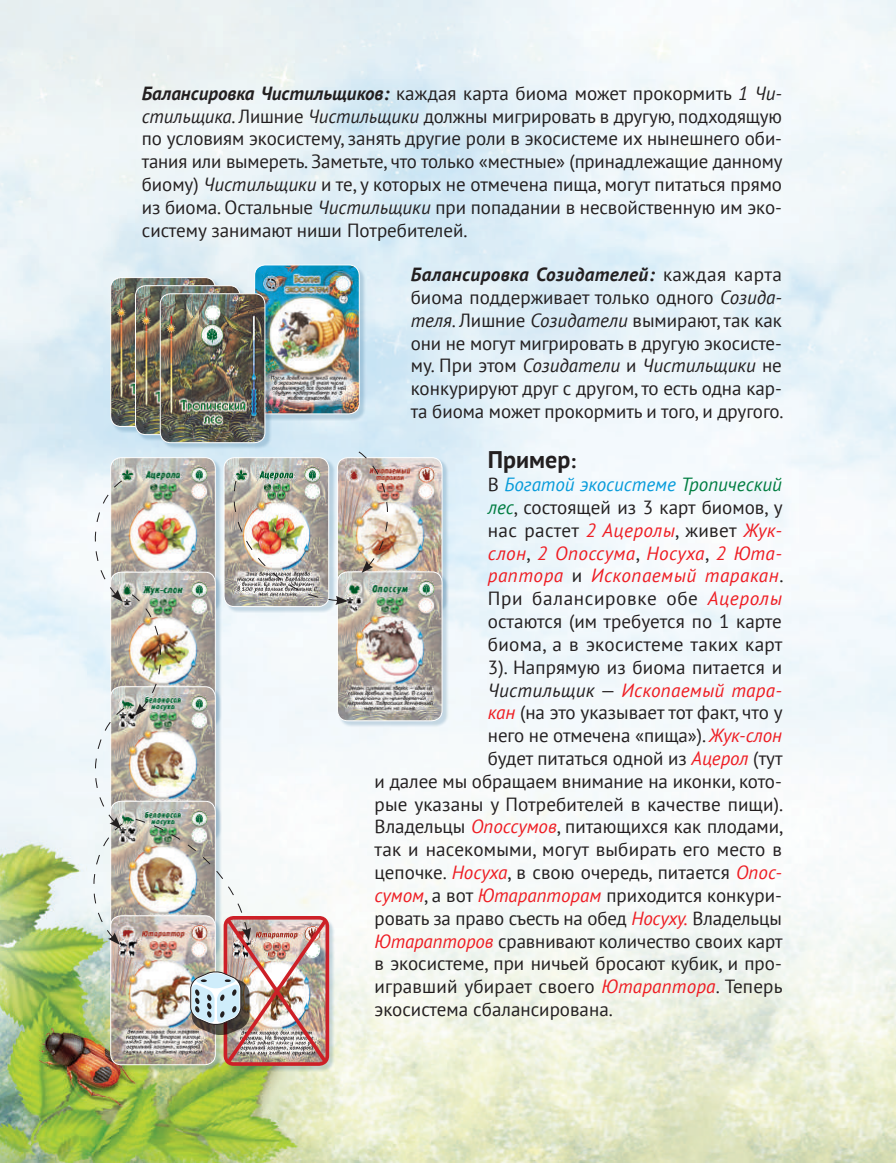
<style>
.page{position:relative;width:896px;height:1163px;background:#fff}
.page>*{position:absolute;margin:0;border:0;box-sizing:border-box;transform-origin:0 0}
.t1{font:700 24px "PT Sans";color:#231f20}
.t2{font:19px/22.8px "PT Sans";color:#231f20;text-align:justify}
.t3{font:italic 19px "PT Sans";letter-spacing:.02em;color:#ee1d23}
.t4{font:italic 19px "PT Sans";color:#069bda}
.t5{font:19px "PT Sans";letter-spacing:.035em;color:#231f20}
.s1{font-weight:700;font-style:italic}
.s2{font-style:italic}
.s3{font-size:20px}
.s4{font-style:normal;color:#231f20}
.s5{color:#007d41}
.s6{font-style:italic;color:#007d41}
.s7{font-style:italic;color:#ee1d23}
.s8{color:#231f20}
</style>
<div class="page">
<img style="left:0;top:0;width:896px;height:1162px">
<div style="left:255px;top:266px;width:111px;height:154px;background:#004a7b;opacity:.2"></div>
<img style="left:255px;top:265px;width:104px;height:149px">
<svg style="left:335px;top:277px;width:14px;height:14px"></svg>
<div style="left:254px;top:264px;width:106px;height:150px;border:1px solid #fff;border-radius:10px"></div>
<img style="left:111px;top:277px;width:104px;height:149px">
<div style="left:110px;top:277px;width:106px;height:150px;border:1px solid #fff;border-radius:10px"></div>
<div style="left:112px;top:458px;width:110px;height:155px;background:#004a7b;opacity:.2"></div>
<img style="left:111px;top:457px;width:104px;height:115px">
<svg style="left:192px;top:484px;width:14px;height:14px"></svg>
<div style="left:110px;top:457px;width:106px;height:150px;border:1px solid #fff;border-radius:10px"></div>
<div style="left:225px;top:458px;width:111px;height:155px;background:#004a7b;opacity:.2"></div>
<img style="left:224px;top:457px;width:105px;height:149px">
<div style="left:224px;top:457px;width:105px;height:150px;border:1px solid #fff;border-radius:10px"></div>
<img style="left:135px;top:285px;width:105px;height:149px">
<div style="left:135px;top:285px;width:106px;height:150px;border:1px solid #fff;border-radius:10px"></div>
<div style="left:161px;top:294px;width:111px;height:155px;background:#004a7b;opacity:.2"></div>
<img style="left:160px;top:294px;width:105px;height:148px">
<svg style="left:206px;top:306px;width:14px;height:14px"></svg>
<div style="left:160px;top:293px;width:105px;height:150px;border:1px solid #fff;border-radius:10px"></div>
<div style="left:112px;top:573px;width:110px;height:154px;background:#004a7b;opacity:.2"></div>
<img style="left:112px;top:572px;width:103px;height:114px">
<svg style="left:192px;top:599px;width:14px;height:13px"></svg>
<div style="left:110px;top:571px;width:106px;height:150px;border:1px solid #fff;border-radius:10px"></div>
<div style="left:112px;top:687px;width:110px;height:155px;background:#004a7b;opacity:.2"></div>
<img style="left:111px;top:686px;width:104px;height:115px">
<svg style="left:192px;top:713px;width:14px;height:14px"></svg>
<div style="left:110px;top:686px;width:106px;height:150px;border:1px solid #fff;border-radius:10px"></div>
<img style="left:125px;top:801px;width:90px;height:114px">
<div style="left:225px;top:917px;width:110px;height:154px;background:#004a7b;opacity:.2"></div>
<div style="left:112px;top:916px;width:110px;height:155px;background:#004a7b;opacity:.2"></div>
<img style="left:111px;top:917px;width:24px;height:147px">
<div style="left:338px;top:458px;width:111px;height:155px;background:#004a7b;opacity:.2"></div>
<img style="left:337px;top:457px;width:105px;height:114px">
<svg style="left:418px;top:484px;width:14px;height:14px"></svg>
<div style="left:337px;top:457px;width:105px;height:150px;border:1px solid #fff;border-radius:10px"></div>
<img style="left:131px;top:593px;width:43px;height:122px">
<svg style="left:84px;top:479px;width:39px;height:123px"></svg>
<svg style="left:81px;top:707px;width:44px;height:237px"></svg>
<div style="left:338px;top:572px;width:111px;height:155px;background:#004a7b;opacity:.2"></div>
<img style="left:337px;top:571px;width:105px;height:149px">
<svg style="left:418px;top:598px;width:14px;height:14px"></svg>
<div style="left:337px;top:571px;width:105px;height:150px;border:1px solid #fff;border-radius:10px"></div>
<img style="left:135px;top:818px;width:195px;height:249px">
<img style="left:358px;top:450px;width:42px;height:123px">
<img style="left:223px;top:480px;width:125px;height:125px">
<p class="t2" style="left:142px;top:81px;width:642px"><span class="s1">Балансировка Чистильщиков:</span> каждая карта биома может прокормить <span class="s2">1 Чи&shy;стильщика</span>. Лишние <span class="s2">Чистильщики</span> должны мигрировать в другую, подходящую по условиям экосистему, занять другие роли в экосистеме их нынешнего оби&shy;тания или вымереть. Заметьте, что только «местные» (принадлежащие данному биому) <span class="s2">Чистильщики</span> и те, у которых не отмечена пища, могут питаться прямо из биома. Остальные <span class="s2">Чистильщики</span> при попадании в несвойственную им эко&shy;систему занимают ниши Потребителей.</p>
<p class="t2" style="left:411px;top:262px;width:374px"><span class="s1">Балансировка Созидателей:</span> каждая карта биома поддерживает только одного <span class="s2">Созида&shy;теля</span>. Лишние <span class="s2">Созидатели</span> вымирают, так как они не могут мигрировать в другую экосисте&shy;му. При этом <span class="s2">Созидатели</span> и <span class="s2">Чистильщики</span> не конкурируют друг с другом, то есть одна кар&shy;та биома может прокормить и того, и другого.</p>
<p class="t1" style="left:488px;top:444px;width:89px">Пример<span class="s3">:</span></p>
<p class="t4" style="left:488px;top:472px;width:295px"><span class="s4">В</span> Богатой экосистеме <span class="s5">Тропический</span></p>
<p class="t2" style="left:488px;top:495px;width:296px"><span class="s6">лес</span>, состоящей из 3 карт биомов, у</p>
<p class="t2" style="left:488px;top:518px;width:295px">нас растет <span class="s7">2 Ацеролы</span>, живет <span class="s7">Жук-</span></p>
<p class="t3" style="left:488px;top:541px;width:295px">слон<span class="s4">,</span> 2 Опоссума<span class="s4">,</span> Носуха<span class="s4">,</span> 2 Юта-</p>
<p class="t3" style="left:488px;top:563px;width:297px">раптора <span class="s4">и</span> Ископаемый таракан<span class="s4">.</span></p>
<p class="t5" style="left:488px;top:586px;width:295px">При балансировке обе <span class="s7">Ацеролы</span></p>
<p class="t2" style="left:488px;top:609px;width:296px">остаются (им требуется по 1 карте</p>
<p class="t2" style="left:488px;top:632px;width:296px">биома, а в экосистеме таких карт</p>
<p class="t2" style="left:488px;top:655px;width:296px">3). Напрямую из биома питается и</p>
<p class="t3" style="left:488px;top:677px;width:295px"><span class="s8">Чистильщик</span> <span class="s4">—</span> Ископаемый тара-</p>
<p class="t2" style="left:488px;top:700px;width:296px"><span class="s7">кан</span> (на это указывает тот факт, что у</p>
<p class="t2" style="left:488px;top:723px;width:295px">него не отмечена «пища»). <span class="s7">Жук-слон</span></p>
<p class="t2" style="left:488px;top:746px;width:296px">будет питаться одной из <span class="s7">Ацерол</span> (тут</p>
<p class="t2" style="left:374px;top:769px;width:409px">и далее мы обращаем внимание на иконки, кото-</p>
<p class="t2" style="left:374px;top:792px;width:410px">рые указаны у Потребителей в качестве пищи).</p>
<p class="t2" style="left:374px;top:814px;width:410px">Владельцы <span class="s7">Опоссумов</span>, питающихся как плодами,</p>
<p class="t2" style="left:374px;top:837px;width:409px">так и насекомыми, могут выбирать его место в</p>
<p class="t2" style="left:374px;top:860px;width:409px">цепочке. <span class="s7">Носуха</span>, в свою очередь, питается <span class="s7">Опос-</span></p>
<p class="t2" style="left:374px;top:883px;width:409px"><span class="s7">сумом</span>, а вот <span class="s7">Ютарапторам</span> приходится конкури-</p>
<p class="t2" style="left:374px;top:906px;width:409px">ровать за право съесть на обед <span class="s7">Носуху.</span> Владельцы</p>
<p class="t2" style="left:374px;top:928px;width:409px"><span class="s7">Ютарапторов</span> сравнивают количество своих карт</p>
<p class="t2" style="left:374px;top:951px;width:409px">в экосистеме, при ничьей бросают кубик, и про-</p>
<p class="t2" style="left:374px;top:974px;width:409px">игравший убирает своего <span class="s7">Ютараптора</span>. Теперь</p>
<p class="t2" style="left:374px;top:997px;width:240px">экосистема сбалансирована.</p>
</div>
